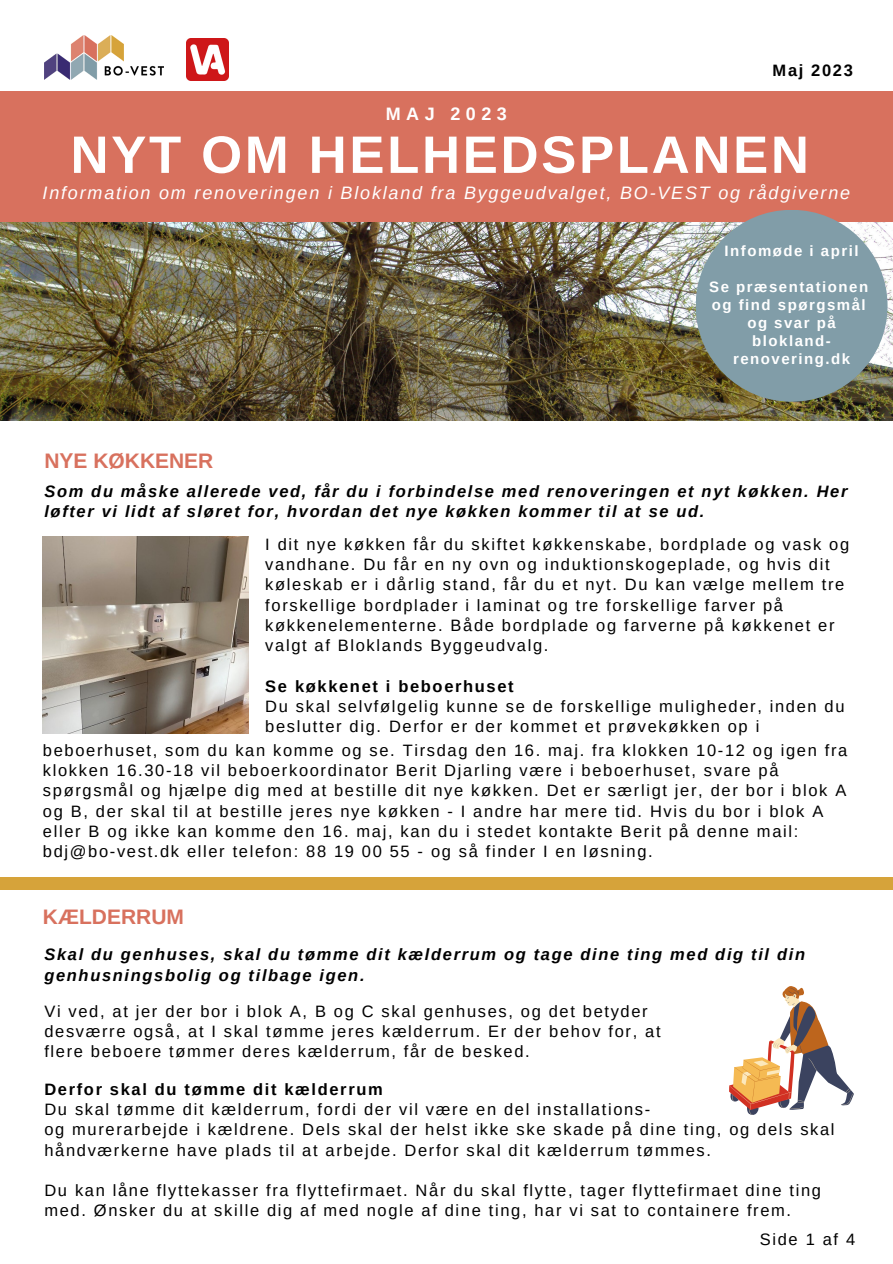
<style>
.page{position:relative;width:893px;height:1264px;background:#fff}
.page>*{position:absolute;margin:0;border:0;box-sizing:border-box;transform-origin:0 0}
.t1{font:700 52.65px "Arimo";letter-spacing:.05em;color:#fff}
.t2{font:700 21px "Arimo";color:#d8715e}
.t3{font:italic 18px "Arimo";letter-spacing:.1em;color:#fff}
.t4{font:700 18px "Arimo";letter-spacing:.3em;color:#fff}
.t5{font:16.5px/20.2px "Arimo";letter-spacing:.1em;color:#000}
.t6{font:italic 700 16.5px/20.2px "Arimo";letter-spacing:.1em;color:#000}
.t7{font:700 16.5px "Arimo";letter-spacing:.1em;color:#000}
.t8{font:700 15px/18px "Arimo";letter-spacing:.1em;color:#fff;text-align:center}
</style>
<div class="page">
<img style="left:0;top:222px;width:892px;height:198px">
<div style="left:0;top:91px;width:892px;height:131px;background:#d8715e"></div>
<img style="left:187px;top:38px;width:41px;height:42px">
<img style="left:44px;top:36px;width:120px;height:44px">
<img style="left:43px;top:537px;width:206px;height:196px">
<div style="left:0;top:877px;width:892px;height:12px;background:#d6a33a"></div>
<svg style="left:729px;top:986px;width:124px;height:128px"></svg>
<div style="left:695px;top:210px;width:192px;height:192px;background:#819da8;border-radius:50%"></div>
<p class="t4" style="left:386px;top:103px;width:122px">MAJ 2023</p>
<p class="t7" style="left:772px;top:61px;width:82px">Maj 2023</p>
<p class="t1" style="left:70px;top:125px;width:739px">NYT OM HELHEDSPLANEN</p>
<p class="t3" style="left:43px;top:183px;width:809px">Information om renoveringen i Blokland fra Byggeudvalget, BO-VEST og rådgiverne</p>
<p class="t2" style="left:44px;top:449px;width:170px">NYE KØKKENER</p>
<p class="t8" style="left:724px;top:242px;width:136px">Infomøde i april</p>
<p class="t8" style="left:709px;top:278px;width:160px">Se præsentationen</p>
<p class="t8" style="left:711px;top:296px;width:155px">og find spørgsmål</p>
<p class="t8" style="left:747px;top:314px;width:90px">og svar på</p>
<p class="t8" style="left:733px;top:332px;width:119px">blokland&shy;renovering.dk</p>
<p class="t6" style="left:44px;top:481px;width:804px">Som du måske allerede ved, får du i forbindelse med renoveringen et nyt køkken. Her løfter vi lidt af sløret for, hvordan det nye køkken kommer til at se ud.</p>
<p class="t5" style="left:265px;top:534px;width:585px">I dit nye køkken får du skiftet køkkenskabe, bordplade og vask og vandhane. Du får en ny ovn og induktionskogeplade, og hvis dit køleskab er i dårlig stand, får du et nyt. Du kan vælge mellem tre forskellige bordplader i laminat og tre forskellige farver på køkkenelementerne. Både bordplade og farverne på køkkenet er valgt af Bloklands Byggeudvalg.</p>
<p class="t7" style="left:265px;top:676px;width:250px">Se køkkenet i beboerhuset</p>
<p class="t5" style="left:265px;top:696px;width:580px">Du skal selvfølgelig kunne se de forskellige muligheder, inden du beslutter dig. Derfor er der kommet et prøvekøkken op i</p>
<p class="t5" style="left:43px;top:740px;width:805px">beboerhuset, som du kan komme og se. Tirsdag den 16. maj. fra klokken 10-12 og igen fra klokken 16.30-18 vil beboerkoordinator Berit Djarling være i beboerhuset, svare på spørgsmål og hjælpe dig med at bestille dit nye køkken. Det er særligt jer, der bor i blok A og B, der skal til at bestille jeres nye køkken - I andre har mere tid. Hvis du bor i blok A eller B og ikke kan komme den 16. maj, kan du i stedet kontakte Berit på denne mail: bdj@bo-vest.dk eller telefon: 88 19 00 55 - og så finder I en løsning.</p>
<p class="t2" style="left:43px;top:904px;width:142px">KÆLDERRUM</p>
<p class="t6" style="left:44px;top:944px;width:762px">Skal du genhuses, skal du tømme dit kælderrum og tage dine ting med dig til din genhusningsbolig og tilbage igen.</p>
<p class="t5" style="left:44px;top:1001px;width:617px">Vi ved, at jer der bor i blok A, B og C skal genhuses, og det betyder desværre også, at I skal tømme jeres kælderrum. Er der behov for, at flere beboere tømmer deres kælderrum, får de besked.</p>
<p class="t7" style="left:44px;top:1079px;width:340px">Derfor skal du tømme dit kælderrum</p>
<p class="t5" style="left:44px;top:1099px;width:607px">Du skal tømme dit kælderrum, fordi der vil være en del installations-</p>
<p class="t5" style="left:44px;top:1119px;width:791px">og murerarbejde i kældrene. Dels skal der helst ikke ske skade på dine ting, og dels skal håndværkerne have plads til at arbejde. Derfor skal dit kælderrum tømmes.</p>
<p class="t5" style="left:44px;top:1180px;width:778px">Du kan låne flyttekasser fra flyttefirmaet. Når du skal flytte, tager flyttefirmaet dine ting med. Ønsker du at skille dig af med nogle af dine ting, har vi sat to containere frem.</p>
<p class="t5" style="left:759px;top:1229px;width:97px">Side 1 af 4</p>
</div>
